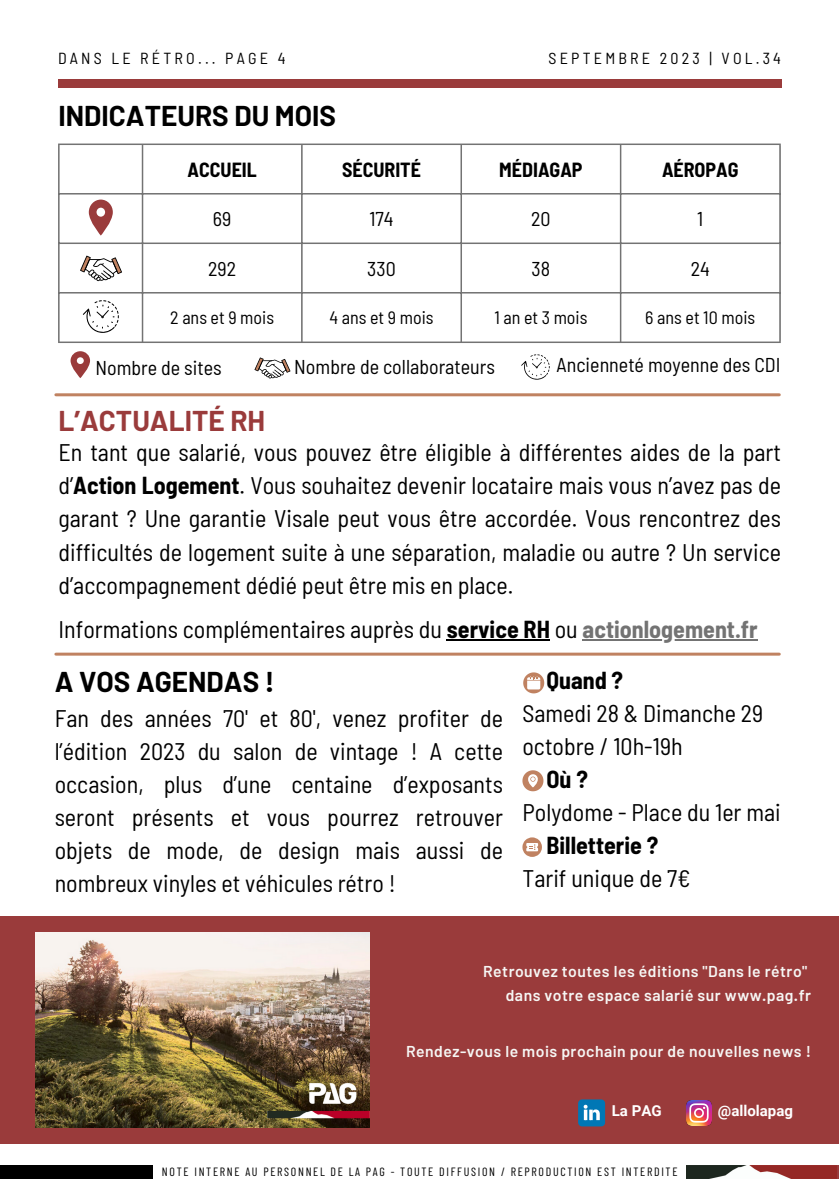
<style>
.page{position:relative;width:839px;height:1191px;background:#fff}
.page>*{position:absolute;margin:0;border:0;box-sizing:border-box;transform-origin:0 0}
.t1{font:700 28px "Barlow";color:#000}
.t2{font:700 28px "Barlow";color:#9a3b3b}
.t3{font:semi-condensed 24px/33px "Barlow";color:#000;text-align:justify}
.t4{font:700 semi-condensed 24px "Barlow";color:#000}
.t5{font:semi-condensed 20px "Barlow";color:#000}
.t6{font:700 semi-condensed 20px "Barlow";color:#000}
.t7{font:semi-condensed 18px "Barlow";color:#000}
.t8{font:semi-condensed 16px "Barlow";letter-spacing:.2em;color:#000}
.t9{font:600 15.8px "Barlow";letter-spacing:.03em;color:#f6f6f4}
.t10{font:700 15px "Roboto";color:#fff}
.t11{font:12px "Barlow Condensed";letter-spacing:.14em;color:#000}
.s1{font-weight:700}
.s2{font-weight:700;color:#737373}
</style>
<div class="page">
<div style="left:58px;top:80px;width:723px;height:7px;background:#9a3b3b"></div>
<div style="left:791px;top:1165px;width:47px;height:14px;background:#952825"></div>
<img style="left:686px;top:1165px;width:105px;height:14px">
<div style="left:0;top:1165px;width:153px;height:14px;background:#000"></div>
<div style="left:0;top:916px;width:838px;height:227px;background:#9a3b3b"></div>
<img style="left:35px;top:932px;width:334px;height:195px">
<svg style="left:578px;top:1099px;width:27px;height:27px"></svg>
<img style="left:686px;top:1100px;width:25px;height:26px">
<hr style="left:56px;top:653px;width:723px;height:3px;background:#c08261">
<svg style="left:522px;top:770px;width:21px;height:21px"></svg>
<svg style="left:523px;top:672px;width:21px;height:21px"></svg>
<svg style="left:522px;top:837px;width:20px;height:20px"></svg>
<hr style="left:56px;top:393px;width:723px;height:3px;background:#c08261">
<svg style="left:71px;top:351px;width:19px;height:27px"></svg>
<svg style="left:254px;top:358px;width:36px;height:20px"></svg>
<hr style="left:58px;top:145px;width:2px;height:197px;background:#737373">
<hr style="left:142px;top:145px;width:1px;height:197px;background:#737373">
<hr style="left:301px;top:145px;width:1px;height:197px;background:#737373">
<hr style="left:460px;top:145px;width:2px;height:197px;background:#737373">
<hr style="left:620px;top:145px;width:1px;height:197px;background:#737373">
<hr style="left:779px;top:145px;width:1px;height:197px;background:#737373">
<hr style="left:58px;top:144px;width:722px;height:1px;background:#737373">
<hr style="left:58px;top:193px;width:722px;height:2px;background:#737373">
<hr style="left:58px;top:243px;width:722px;height:1px;background:#737373">
<hr style="left:58px;top:292px;width:722px;height:2px;background:#737373">
<hr style="left:58px;top:342px;width:722px;height:1px;background:#737373">
<svg style="left:89px;top:200px;width:24px;height:36px"></svg>
<svg style="left:80px;top:256px;width:42px;height:25px"></svg>
<hr style="left:447px;top:639px;width:103px;height:2px;background:#000">
<hr style="left:582px;top:639px;width:175px;height:2px;background:#737373">
<svg style="left:521px;top:354px;width:29px;height:26px"></svg>
<svg style="left:83px;top:300px;width:36px;height:33px"></svg>
<p class="t8" style="left:58px;top:48px;width:229px">DANS LE RÉTRO... PAGE 4</p>
<p class="t8" style="left:548px;top:48px;width:234px">SEPTEMBRE 2023 | VOL.34</p>
<p class="t1" style="left:58px;top:98px;width:279px">INDICATEURS DU MOIS</p>
<p class="t6" style="left:187px;top:157px;width:71px">ACCUEIL</p>
<p class="t6" style="left:342px;top:157px;width:80px">SÉCURITÉ</p>
<p class="t6" style="left:499px;top:157px;width:85px">MÉDIAGAP</p>
<p class="t6" style="left:662px;top:157px;width:78px">AÉROPAG</p>
<p class="t5" style="left:213px;top:206px;width:20px">69</p>
<p class="t5" style="left:369px;top:206px;width:26px">174</p>
<p class="t5" style="left:531px;top:206px;width:21px">20</p>
<p class="t5" style="left:697px;top:206px;width:8px">1</p>
<p class="t5" style="left:208px;top:256px;width:29px">292</p>
<p class="t5" style="left:367px;top:256px;width:30px">330</p>
<p class="t5" style="left:531px;top:256px;width:20px">38</p>
<p class="t5" style="left:690px;top:256px;width:21px">24</p>
<p class="t7" style="left:170px;top:306px;width:105px">2 ans et 9 mois</p>
<p class="t7" style="left:329px;top:306px;width:106px">4 ans et 9 mois</p>
<p class="t7" style="left:494px;top:306px;width:95px">1 an et 3 mois</p>
<p class="t7" style="left:645px;top:306px;width:111px">6 ans et 10 mois</p>
<p class="t5" style="left:95px;top:355px;width:128px">Nombre de sites</p>
<p class="t2" style="left:58px;top:403px;width:208px">L’ACTUALITÉ RH</p>
<p class="t5" style="left:294px;top:354px;width:202px">Nombre de collaborateurs</p>
<p class="t5" style="left:556px;top:352px;width:225px">Ancienneté moyenne des CDI</p>
<p class="t3" style="left:58px;top:434px;width:724px">En tant que salarié, vous pouvez être éligible à différentes aides de la part d’<span class="s1">Action Logement</span>. Vous souhaitez devenir locataire mais vous n’avez pas de garant ? Une garantie Visale peut vous être accordée. Vous rencontrez des difficultés de logement suite à une séparation, maladie ou autre ? Un service d’accompagnement dédié peut être mis en place.</p>
<p class="t3" style="left:58px;top:612px;width:700px">Informations complémentaires auprès du <span class="s1">service RH</span> ou <span class="s2">actionlogement.fr</span></p>
<p class="t1" style="left:55px;top:664px;width:221px">A VOS AGENDAS !</p>
<p class="t3" style="left:55px;top:701px;width:450px">Fan des années 70' et 80', venez profiter de l’édition 2023 du salon de vintage ! A cette occasion, plus d’une centaine d’exposants seront présents et vous pourrez retrouver objets de mode, de design mais aussi de nombreux vinyles et véhicules rétro !</p>
<p class="t4" style="left:546px;top:665px;width:78px">Quand ?</p>
<p class="t3" style="left:522px;top:696px;width:242px">Samedi 28 &amp; Dimanche 29 octobre / 10h-19h</p>
<p class="t4" style="left:546px;top:764px;width:43px">Où?</p>
<p class="t3" style="left:522px;top:795px;width:260px">Polydome - Place du 1er mai</p>
<p class="t4" style="left:546px;top:830px;width:113px">Billetterie ?</p>
<p class="t3" style="left:522px;top:861px;width:170px">Tarif unique de 7€</p>
<p class="t9" style="left:483px;top:961px;width:326px">Retrouvez toutes les éditions "Dans le rétro"</p>
<p class="t9" style="left:506px;top:985px;width:306px">dans votre espace salarié sur www.pag.fr</p>
<p class="t9" style="left:406px;top:1041px;width:406px">Rendez-vous le mois prochain pour de nouvelles news !</p>
<p class="t10" style="left:611px;top:1102px;width:51px">La PAG</p>
<p class="t10" style="left:718px;top:1102px;width:77px">@allolapag</p>
<p class="t11" style="left:162px;top:1164px;width:517px">NOTE INTERNE AU PERSONNEL DE LA PAG - TOUTE DIFFUSION / REPRODUCTION EST INTERDITE</p>
</div>
